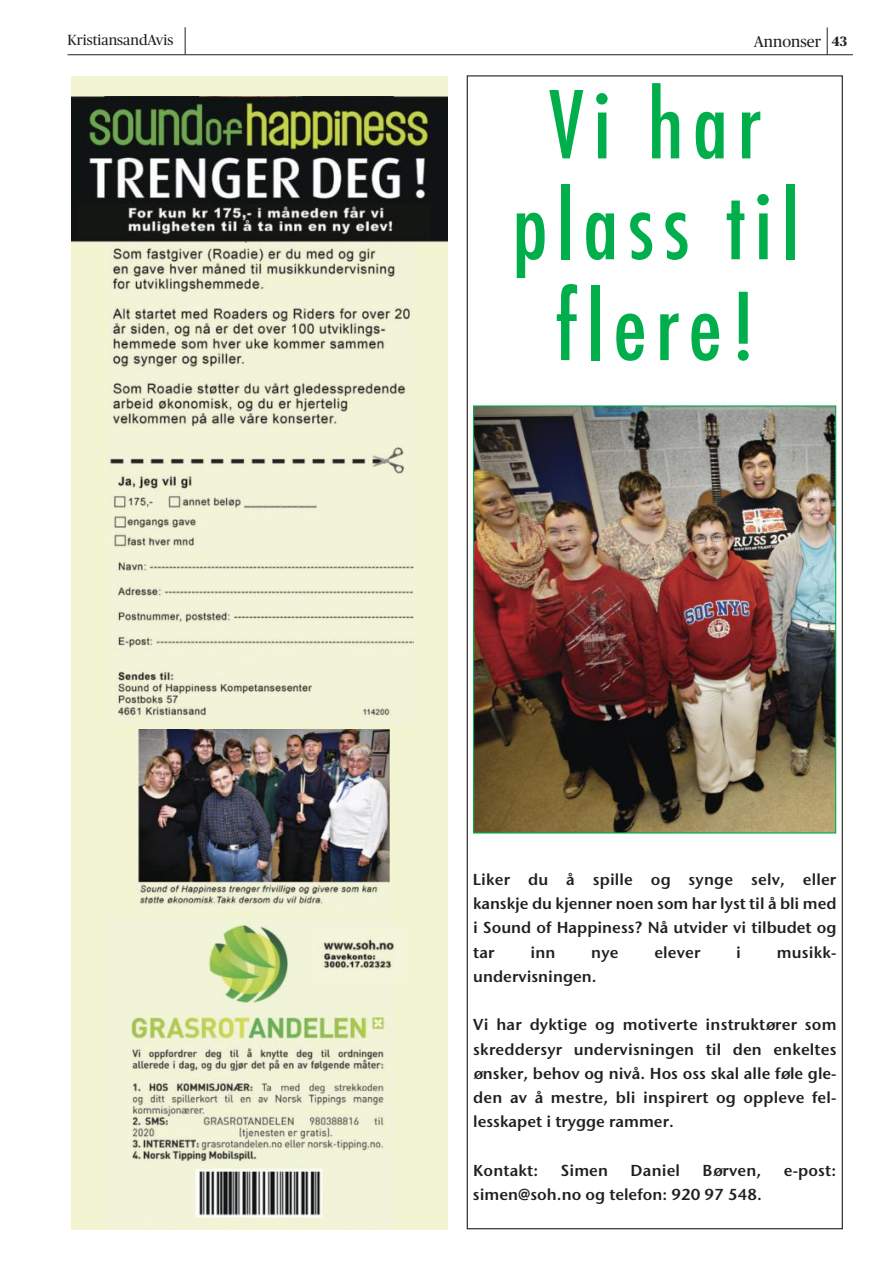
<style>
.page{position:relative;width:893px;height:1263px;background:#fff}
.page>*{position:absolute;margin:0;border:0;box-sizing:border-box;transform-origin:0 0}
.t1{font:500 condensed 90.75px/100.9px "Futura";letter-spacing:.095em;color:#00af4c;text-align:center}
.t2{font:15.9px/24.3px "Stone Sans Sem ITCTT Semi";color:#231f20;text-align:justify}
.t3{font:15.9px "Publico";color:#231f20}
.t4{font:14.7px "Publico";color:#231f20}
.s1{font-weight:700;font-size:13.5px}
</style>
<div class="page">
<hr style="left:68px;top:54px;width:785px;height:1px;background:#231f20">
<svg style="left:185px;top:27px;width:1px;height:27px"></svg>
<svg style="left:827px;top:28px;width:1px;height:27px"></svg>
<img style="left:475px;top:407px;width:359px;height:425px">
<div style="left:473px;top:405px;width:363px;height:429px;border:1px solid #00af4c"></div>
<div style="left:71px;top:76px;width:376px;height:1153px;background:#f3f4d2"></div>
<img style="left:71px;top:96px;width:376px;height:146px">
<img style="left:109px;top:245px;width:304px;height:474px">
<img style="left:130px;top:919px;width:261px;height:309px">
<img style="left:135px;top:730px;width:255px;height:176px">
<img style="left:312px;top:929px;width:82px;height:52px">
<p class="t4" style="left:68px;top:31px;width:107px">KristiansandAvis</p>
<p class="t3" style="left:754px;top:32px;width:95px">Annonser <span class="s1">43</span></p>
<h1 class="t1" style="left:512px;top:80px;width:289px">Vi har plass til flere!</h1>
<p class="t2" style="left:473px;top:869px;width:365px">Liker du å spille og synge selv, eller kanskje du kjenner noen som har lyst til å bli med i Sound of Happiness? Nå utvider vi tilbudet og tar</p>
<p class="t2" style="left:530px;top:942px;width:27px">inn</p>
<p class="t2" style="left:591px;top:942px;width:29px">nye</p>
<p class="t2" style="left:654px;top:942px;width:48px">elever</p>
<p class="t2" style="left:736px;top:942px;width:6px">i</p>
<p class="t2" style="left:777px;top:942px;width:61px">musikk-</p>
<p class="t2" style="left:473px;top:966px;width:125px">undervisningen.</p>
<p class="t2" style="left:473px;top:1014px;width:365px">Vi har dyktige og motiverte instruktører som skreddersyr undervisningen til den enkeltes ønsker, behov og nivå. Hos oss skal alle føle gle&shy;den av å mestre, bli inspirert og oppleve fel&shy;lesskapet i trygge rammer.</p>
<p class="t2" style="left:473px;top:1160px;width:67px">Kontakt:</p>
<p class="t2" style="left:561px;top:1160px;width:49px">Simen</p>
<p class="t2" style="left:631px;top:1160px;width:51px">Daniel</p>
<p class="t2" style="left:703px;top:1160px;width:60px">Børven,</p>
<p class="t2" style="left:784px;top:1160px;width:54px">e-post:</p>
<p class="t2" style="left:473px;top:1184px;width:290px">simen@soh.no og telefon: 920 97 548.</p>
</div>
